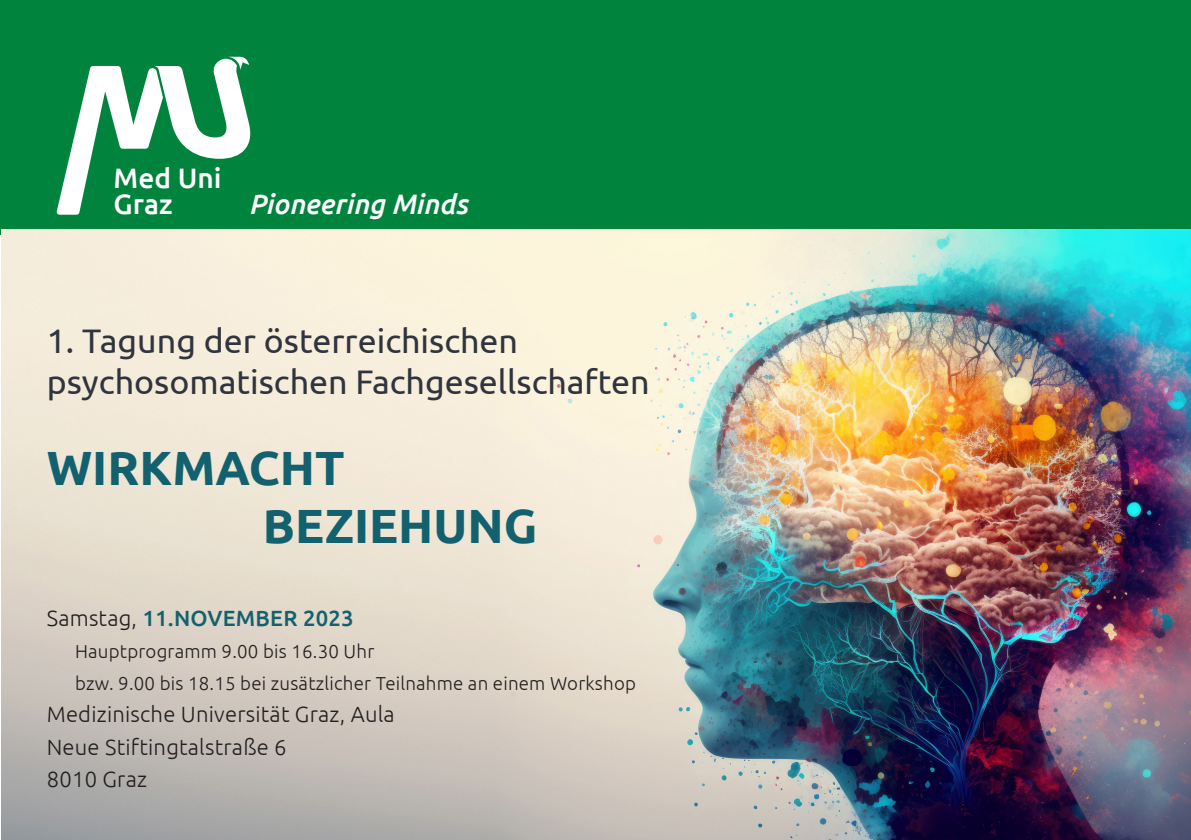
<style>
.page{position:relative;width:1191px;height:840px;background:#fff}
.page>*{position:absolute;margin:0;border:0;box-sizing:border-box;transform-origin:0 0}
.cover_titel{font:700 48px/57.6px "Ubuntu";color:#13616e}
.cover_titel_su{font:34px/40.8px "Ubuntu";color:#30343e}
.t1{font:italic 500 28px "Ubuntu";color:#fff}
.t2{font:500 28px/26.2px "Ubuntu";color:#fff}
.cover_daten{font:300 22px "Ubuntu";letter-spacing:.01em;color:#231f20}
.cover_daten-2{font:500 22px "Ubuntu";letter-spacing:.01em;color:#13616e}
.cover_daten-3{font:300 18.8px "Ubuntu";letter-spacing:.01em;color:#231f20}
.s1{font-weight:300;color:#231f20}
</style>
<div class="page">
<div style="left:0;top:0;width:1191px;height:234px;background:#00833d"></div>
<svg style="left:57px;top:57px;width:194px;height:157px"></svg>
<img style="left:1px;top:230px;width:1190px;height:609px">
<p class="t2" style="left:114px;top:164px;width:109px">Med Uni<br>Graz</p>
<p class="t1" style="left:249px;top:187px;width:220px">Pioneering Minds</p>
<p class="cover_titel_su" style="left:47px;top:319px;width:604px">1. Tagung der österreichischen psychosomatischen Fachgesellschaften</p>
<p class="cover_titel" style="left:263px;top:438px;width:276px;text-indent:-216px">WIRKMACHT<br>BEZIEHUNG</p>
<p class="cover_daten-2" style="left:47px;top:604px;width:308px"><span class="s1">Samstag,</span> 11.NOVEMBER 2023</p>
<p class="cover_daten-3" style="left:75px;top:640px;width:301px">Hauptprogramm 9.00 bis 16.30 Uhr</p>
<p class="cover_daten-3" style="left:75px;top:672px;width:562px">bzw. 9.00 bis 18.15 bei zusätzlicher Teilnahme an einem Workshop</p>
<p class="cover_daten" style="left:47px;top:701px;width:349px">Medizinische Universität Graz, Aula</p>
<p class="cover_daten" style="left:47px;top:733px;width:241px">Neue Stiftingtalstraße 6</p>
<p class="cover_daten" style="left:47px;top:765px;width:102px">8010 Graz</p>
</div>
